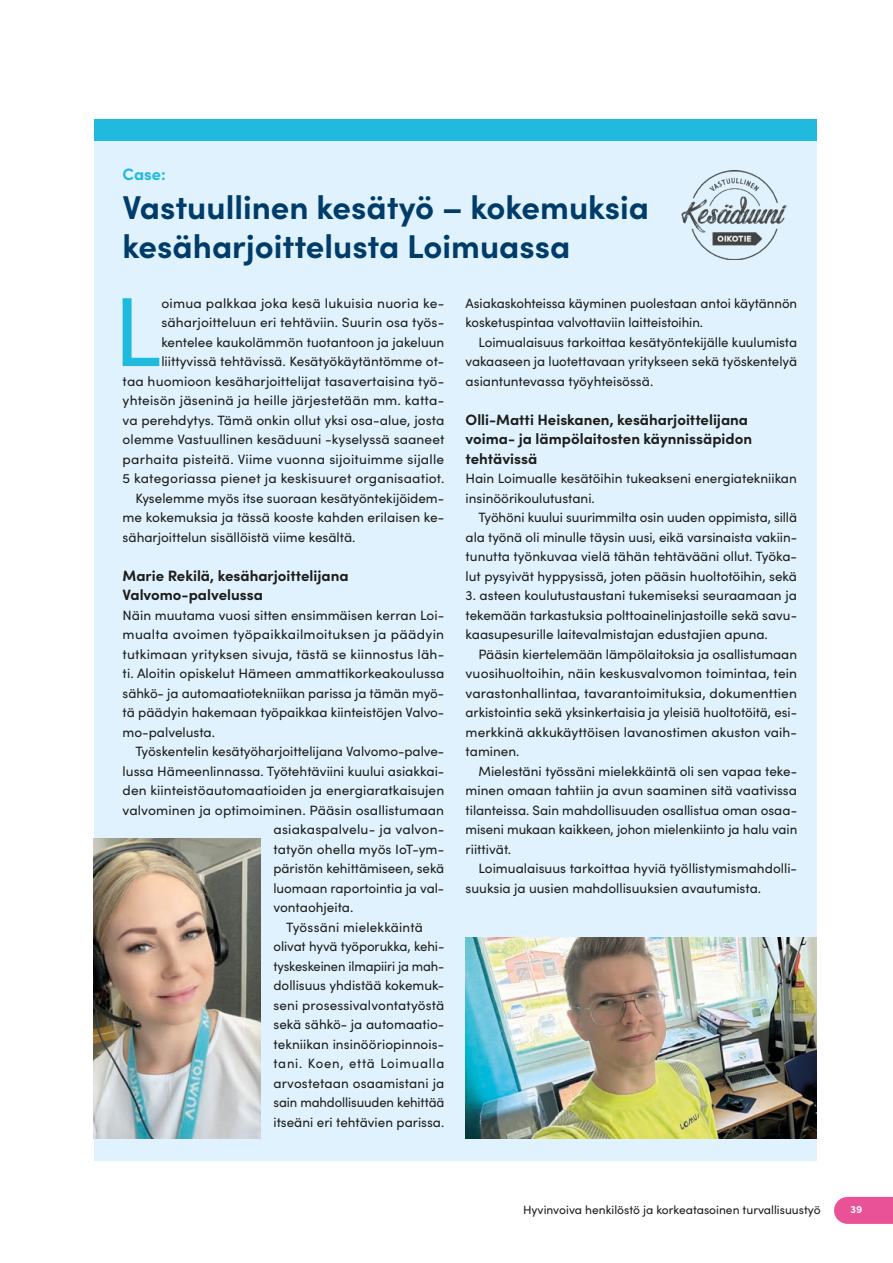
<style>
.page{position:relative;width:893px;height:1263px;background:#fff}
.page>*{position:absolute;margin:0;border:0;box-sizing:border-box;transform-origin:0 0}
.LEIPÄTEKSTI_TASAPALSTA_anfangi{font:98.4px "Sofia Pro";color:#20badf}
.H2_Alempi_otsikko{font:700 33px/39px "Sofia Pro";color:#003c69}
.Case{font:700 16.5px "Sofia Pro";color:#20badf}
.Väliotsikko{font:700 15px/19.5px "Sofia Pro";color:#1d1d1b}
.leipis{font:13.5px/19.5px "Sofia Pro";color:#1d1d1b;text-align:justify}
.LEIPÄTEKSTI_TASAPALSTA_anfangi-2{font:13.5px/19.5px "Sofia Pro";letter-spacing:.005em;color:#1d1d1b;text-align:right}
.LEIPATEKSTO_ei_sis{font:13.5px/19.5px "Sofia Pro";color:#1d1d1b;text-align:justify}
.leipis-2{font:13.5px "Sofia Pro";letter-spacing:.02em;color:#1d1d1b}
.t1{font:12px "Sofia Pro";color:#1d1d1b}
.t2{font:700 10.5px "Sofia Pro";color:#fff}
</style>
<div class="page">
<div style="left:847px;top:1197px;width:46px;height:27px;background:#ea5297"></div>
<div style="left:94px;top:140px;width:722px;height:1021px;background:#e0f2fd"></div>
<div style="left:94px;top:119px;width:722px;height:21px;background:#20badf"></div>
<img style="left:94px;top:838px;width:167px;height:300px">
<img style="left:466px;top:937px;width:350px;height:201px">
<img style="left:681px;top:170px;width:106px;height:89px">
<h6 class="Case" style="left:123px;top:161px;width:45px">Case:</h6>
<h2 class="H2_Alempi_otsikko" style="left:123px;top:185px;width:528px">Vastuullinen kesätyö – kokemuksia kesäharjoittelusta Loimuassa</h2>
<p class="LEIPÄTEKSTI_TASAPALSTA_anfangi" style="left:113px;top:260px;width:50px">L</p>
<p class="leipis" style="left:466px;top:292px;width:333px">Asiakaskohteissa käyminen puolestaan antoi käytännön kosketuspintaa valvottaviin laitteistoihin.</p>
<p class="leipis" style="left:466px;top:331px;width:333px;text-indent:13px">Loimualaisuus tarkoittaa kesätyöntekijälle kuulumista vakaaseen ja luotettavaan yritykseen sekä työskentelyä asiantuntevassa työyhteisössä.</p>
<h4 class="Väliotsikko" style="left:466px;top:408px;width:288px">Olli-Matti Heiskanen, kesäharjoittelijana voima- ja lämpölaitosten käynnissäpidon tehtävissä</h4>
<p class="LEIPATEKSTO_ei_sis" style="left:466px;top:468px;width:333px">Hain Loimualle kesätöihin tukeakseni energiatekniikan insinöörikoulutustani.</p>
<p class="leipis" style="left:466px;top:507px;width:333px;text-indent:13px">Työhöni kuului suurimmilta osin uuden oppimista, sillä ala työnä oli minulle täysin uusi, eikä varsinaista vakiin&shy;tunutta työnkuvaa vielä tähän tehtävääni ollut. Työka&shy;lut pysyivät hyppysissä, joten pääsin huoltotöihin, sekä</p>
<p class="leipis" style="left:466px;top:585px;width:333px">3. asteen koulutustaustani tukemiseksi seuraamaan ja tekemään tarkastuksia polttoainelinjastoille sekä savu&shy;kaasupesurille laitevalmistajan edustajien apuna.</p>
<p class="leipis" style="left:466px;top:643px;width:333px;text-indent:13px">Pääsin kiertelemään lämpölaitoksia ja osallistumaan vuosihuoltoihin, näin keskusvalvomon toimintaa, tein varastonhallintaa, tavarantoimituksia, dokumenttien arkistointia sekä yksinkertaisia ja yleisiä huoltotöitä, esi&shy;merkkinä akkukäyttöisen lavanostimen akuston vaih&shy;taminen.</p>
<p class="leipis" style="left:466px;top:760px;width:333px;text-indent:13px">Mielestäni työssäni mielekkäintä oli sen vapaa teke&shy;minen omaan tahtiin ja avun saaminen sitä vaativissa tilanteissa. Sain mahdollisuuden osallistua oman osaa&shy;miseni mukaan kaikkeen, johon mielenkiinto ja halu vain riittivät.</p>
<p class="leipis" style="left:466px;top:858px;width:333px;text-indent:13px">Loimualaisuus tarkoittaa hyviä työllistymismahdolli&shy;suuksia ja uusien mahdollisuuksien avautumista.</p>
<p class="LEIPÄTEKSTI_TASAPALSTA_anfangi-2" style="left:123px;top:292px;width:323px">oimua palkkaa joka kesä lukuisia nuoria ke&shy;säharjoitteluun eri tehtäviin. Suurin osa työs&shy;kentelee kaukolämmön tuotantoon ja jakeluun liittyvissä tehtävissä. Kesätyökäytäntömme ot-<br>taa huomioon kesäharjoittelijat tasavertaisina työ&shy;yhteisön jäseninä ja heille järjestetään mm. katta&shy;va perehdytys. Tämä onkin ollut yksi osa-alue, josta olemme Vastuullinen kesäduuni -kyselyssä saaneet parhaita pisteitä. Viime vuonna sijoituimme sijalle 5 kategoriassa pienet ja keskisuuret organisaatiot.</p>
<p class="leipis" style="left:123px;top:487px;width:323px;text-indent:13px">Kyselemme myös itse suoraan kesätyöntekijöidem&shy;me kokemuksia ja tässä kooste kahden erilaisen ke&shy;säharjoittelun sisällöistä viime kesältä.</p>
<h4 class="Väliotsikko" style="left:123px;top:564px;width:228px">Marie Rekilä, kesäharjoittelijana<br>Valvomo-palvelussa</h4>
<p class="LEIPATEKSTO_ei_sis" style="left:123px;top:604px;width:323px">Näin muutama vuosi sitten ensimmäisen kerran Loi&shy;mualta avoimen työpaikkailmoituksen ja päädyin tutkimaan yrityksen sivuja, tästä se kiinnostus läh&shy;ti. Aloitin opiskelut Hämeen ammattikorkeakoulussa sähkö- ja automaatiotekniikan parissa ja tämän myö&shy;tä päädyin hakemaan työpaikkaa kiinteistöjen Valvo&shy;mo-palvelusta.</p>
<p class="leipis" style="left:135px;top:741px;width:310px">Työskentelin kesätyöharjoittelijana Valvomo-palve-</p>
<p class="leipis" style="left:123px;top:760px;width:323px">lussa Hämeenlinnassa. Työtehtäviini kuului asiakkai-</p>
<p class="leipis" style="left:123px;top:780px;width:323px">den kiinteistöautomaatioiden ja energiaratkaisujen</p>
<p class="leipis" style="left:123px;top:799px;width:323px">valvominen ja optimoiminen. Pääsin osallistumaan</p>
<p class="leipis" style="left:273px;top:819px;width:172px">asiakaspalvelu- ja valvon-</p>
<p class="leipis" style="left:273px;top:838px;width:172px">tatyön ohella myös IoT-ym-</p>
<p class="leipis" style="left:273px;top:858px;width:172px">päristön kehittämiseen, sekä</p>
<p class="leipis" style="left:273px;top:877px;width:172px">luomaan raportointia ja val-</p>
<p class="leipis" style="left:273px;top:897px;width:81px">vontaohjeita.</p>
<p class="leipis-2" style="left:286px;top:917px;width:138px">Työssäni mielekkäintä</p>
<p class="leipis" style="left:273px;top:936px;width:172px">olivat hyvä työporukka, kehi&shy;tyskeskeinen ilmapiiri ja mah&shy;dollisuus yhdistää kokemuk&shy;seni prosessivalvontatyöstä sekä sähkö- ja automaatio&shy;tekniikan insinööriopinnois&shy;tani. Koen, että Loimualla arvostetaan osaamistani ja sain mahdollisuuden kehittää itseäni eri tehtävien parissa.</p>
<p class="t1" style="left:523px;top:1201px;width:299px">Hyvinvoiva henkilöstö ja korkeatasoinen turvallisuustyö</p>
<p class="t2" style="left:850px;top:1201px;width:13px">39</p>
</div>
